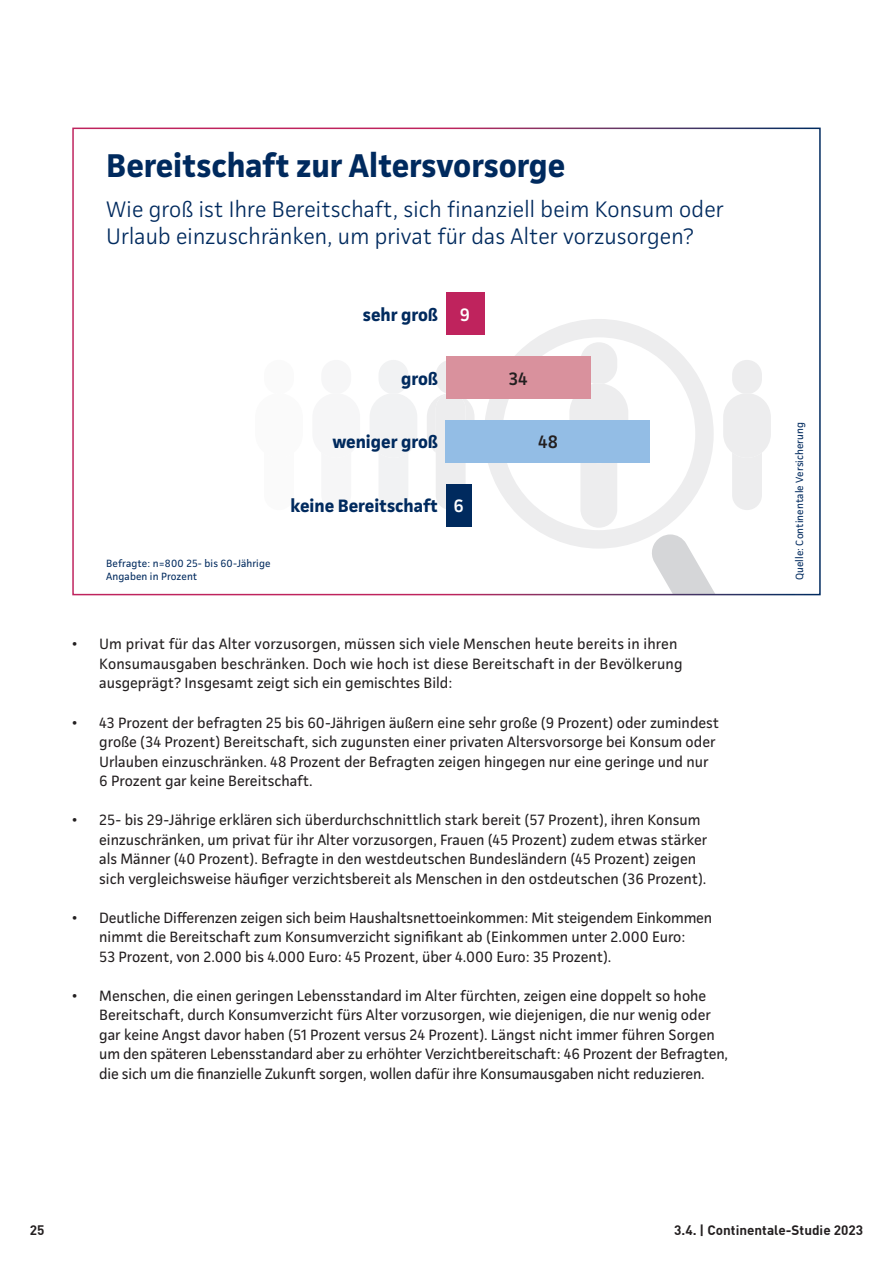
<style>
.page{position:relative;width:893px;height:1263px;background:#fff}
.page>*{position:absolute;margin:0;border:0;box-sizing:border-box;transform-origin:0 0}
.t1{font:700 33px "Continentale Pro";color:#002a5e}
.t2{font:300 22.5px/27px "Continentale Pro";letter-spacing:.01em;color:#002a5e}
.t3{font:700 18px "Continentale Pro";color:#002a5e}
.t4{font:600 18px "Continentale Pro";color:#231f20}
.t5{font:15px/19.5px "Continentale Pro";color:#231f20}
.t6{font:700 13.5px "DIN Offc Pro";color:#231f20}
.t7{font:10.5px/12.6px "Continentale Pro";letter-spacing:.01em;color:#002a5e}
.s1{font-weight:600;color:#fff}
</style>
<div class="page">
<svg style="left:427px;top:361px;width:47px;height:91px"></svg>
<div style="left:436px;top:394px;width:30px;height:116px;background:#ededee;border-radius:15px"></div>
<svg style="left:484px;top:319px;width:230px;height:230px"></svg>
<svg style="left:569px;top:342px;width:59px;height:186px"></svg>
<svg style="left:723px;top:360px;width:48px;height:150px"></svg>
<svg style="left:370px;top:360px;width:47px;height:150px"></svg>
<svg style="left:649px;top:534px;width:65px;height:58px"></svg>
<div style="left:72px;top:128px;width:749px;height:467px;border:2px solid #fff"></div>
<div style="left:446px;top:293px;width:38px;height:42px;background:#bf235d"></div>
<div style="left:446px;top:356px;width:144px;height:43px;background:#d9919d"></div>
<div style="left:446px;top:420px;width:204px;height:43px;background:#93bde5"></div>
<div style="left:446px;top:484px;width:25px;height:42px;background:#002a5e"></div>
<h1 class="t1" style="left:106px;top:145px;width:460px">Bereitschaft zur Altersvorsorge</h1>
<h2 class="t2" style="left:106px;top:195px;width:619px">Wie groß ist Ihre Bereitschaft, sich finanziell beim Konsum oder<br>Urlaub einzuschränken, um privat für das Alter vorzusorgen?</h2>
<p class="t3" style="left:363px;top:303px;width:109px">sehr groß <span class="s1">9</span></p>
<p class="t3" style="left:401px;top:367px;width:38px">groß</p>
<p class="t4" style="left:509px;top:367px;width:20px">34</p>
<p class="t3" style="left:332px;top:431px;width:107px">weniger groß</p>
<p class="t4" style="left:538px;top:431px;width:21px">48</p>
<p class="t7" style="left:106px;top:557px;width:166px">Befragte: n=800 25- bis 60-Jährige<br>Angaben in Prozent</p>
<p class="t3" style="left:290px;top:495px;width:175px">keine Bereitschaft <span class="s1">6</span></p>
<p class="t5" style="left:99px;top:634px;width:585px;text-indent:-27px">• Um privat für das Alter vorzusorgen, müssen sich viele Menschen heute bereits in ihren<br>Konsumausgaben beschränken. Doch wie hoch ist diese Bereitschaft in der Bevölkerung ausgeprägt? Insgesamt zeigt sich ein gemischtes Bild:</p>
<p class="t5" style="left:99px;top:712px;width:621px;text-indent:-27px">• 43 Prozent der befragten 25 bis 60-Jährigen äußern eine sehr große (9 Prozent) oder zumindest große (34 Prozent) Bereitschaft, sich zugunsten einer privaten Altersvorsorge bei Konsum oder Urlauben einzuschränken. 48 Prozent der Befragten zeigen hingegen nur eine geringe und nur 6 Prozent gar keine Bereitschaft.</p>
<p class="t5" style="left:99px;top:810px;width:610px;text-indent:-27px">• 25- bis 29-Jährige erklären sich überdurchschnittlich stark bereit (57 Prozent), ihren Konsum einzuschränken, um privat für ihr Alter vorzusorgen, Frauen (45 Prozent) zudem etwas stärker als Männer (40 Prozent). Befragte in den westdeutschen Bundesländern (45 Prozent) zeigen sich vergleichsweise häufiger verzichtsbereit als Menschen in den ostdeutschen (36 Prozent).</p>
<p class="t5" style="left:99px;top:907px;width:614px;text-indent:-27px">• Deutliche Differenzen zeigen sich beim Haushaltsnettoeinkommen: Mit steigendem Einkommen nimmt die Bereitschaft zum Konsumverzicht signifikant ab (Einkommen unter 2.000 Euro:<br>53 Prozent, von 2.000 bis 4.000 Euro: 45 Prozent, über 4.000 Euro: 35 Prozent).</p>
<p class="t5" style="left:99px;top:985px;width:630px;text-indent:-27px">• Menschen, die einen geringen Lebensstandard im Alter fürchten, zeigen eine doppelt so hohe Bereitschaft, durch Konsumverzicht fürs Alter vorzusorgen, wie diejenigen, die nur wenig oder gar keine Angst davor haben (51 Prozent versus 24 Prozent). Längst nicht immer führen Sorgen um den späteren Lebensstandard aber zu erhöhter Verzichtbereitschaft: 46 Prozent der Befragten, die sich um die finanzielle Zukunft sorgen, wollen dafür ihre Konsumausgaben nicht reduzieren.</p>
<p class="t7" style="left:793px;top:580px;width:160px;rotate:-90deg">Quelle: Continentale Versicherung</p>
<p class="t6" style="left:30px;top:1219px;width:16px">25</p>
<p class="t6" style="left:674px;top:1219px;width:191px">3.4. | Continentale-Studie 2023</p>
</div>
